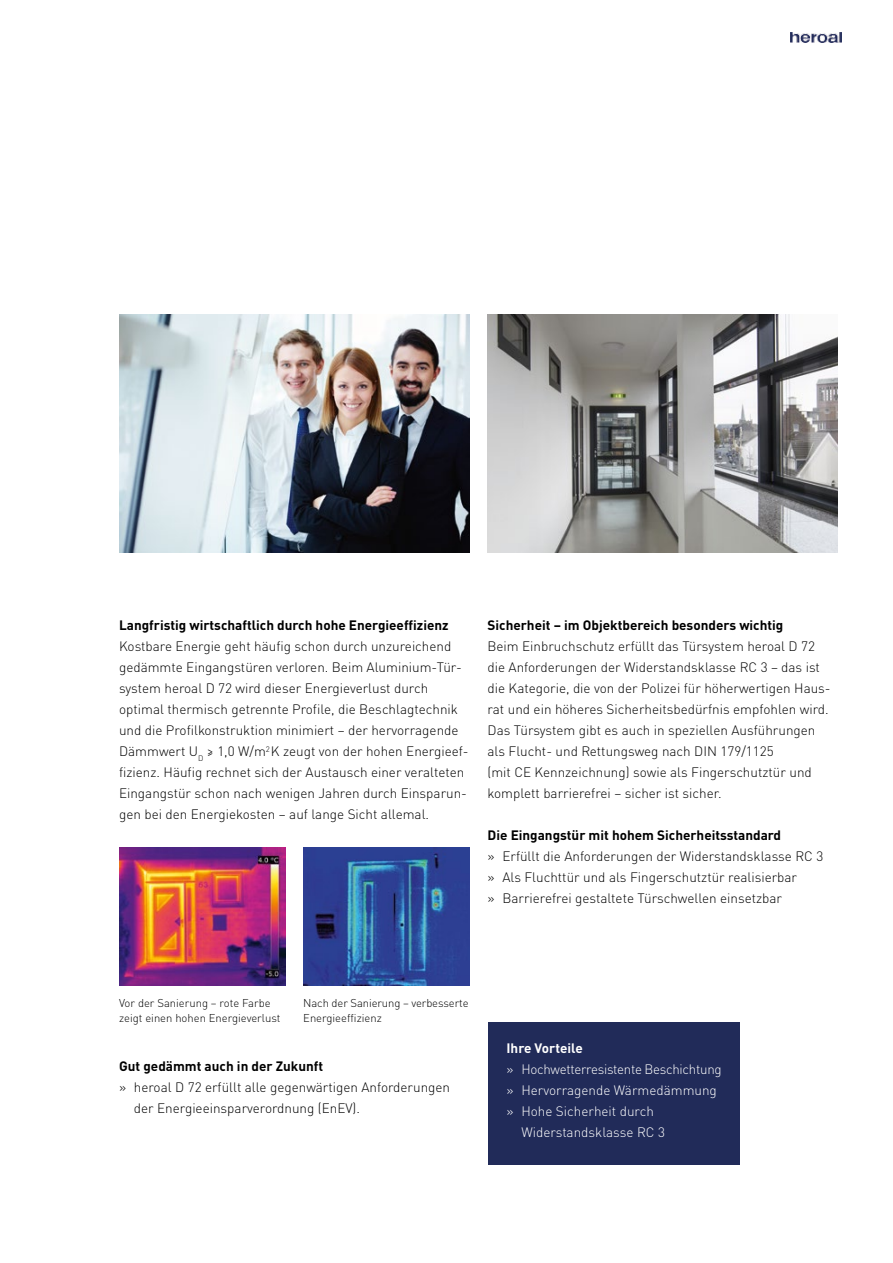
<style>
.page{position:relative;width:893px;height:1263px;background:#fff}
.page>*{position:absolute;margin:0;border:0;box-sizing:border-box;transform-origin:0 0}
.t1{font:300 13.5px/21px "DINOT";color:#000}
.t2{font:700 13.5px "DINOT";color:#000}
.t3{font:300 13.5px "DINOT";color:#fff}
.t4{font:300 13.5px "DINOT";letter-spacing:-.02em;color:#fff}
.t5{font:700 13.5px "DINOT";color:#fff}
.t6{font:300 11.25px/15px "DINOT";color:#000}
</style>
<div class="page">
<img style="left:791px;top:32px;width:51px;height:11px">
<div style="left:488px;top:1022px;width:251px;height:142px;background:#212b59"></div>
<img style="left:119px;top:847px;width:166px;height:138px">
<img style="left:303px;top:847px;width:166px;height:138px">
<img style="left:487px;top:315px;width:351px;height:238px">
<img style="left:119px;top:315px;width:350px;height:238px">
<p class="t2" style="left:119px;top:616px;width:331px">Langfristig wirtschaftlich durch hohe Energieeffizienz</p>
<p class="t1" style="left:119px;top:636px;width:351px">Kostbare Energie geht häufig schon durch unzureichend gedämmte Eingangstüren verloren. Beim Aluminium-Tür&shy;system heroal D 72 wird dieser Energieverlust durch optimal thermisch getrennte Profile, die Beschlagtechnik und die Profilkonstruktion minimiert – der hervorragende Dämmwert U<sub>D</sub> ≥ 1,0 W/m<sup>2</sup>K zeugt von der hohen Energieef&shy;fizienz. Häufig rechnet sich der Austausch einer veralteten Eingangstür schon nach wenigen Jahren durch Einsparun&shy;gen bei den Energiekosten – auf lange Sicht allemal.</p>
<p class="t2" style="left:487px;top:616px;width:297px">Sicherheit – im Objektbereich besonders wichtig</p>
<p class="t1" style="left:487px;top:636px;width:345px">Beim Einbruchschutz erfüllt das Türsystem heroal D 72 die Anforderungen der Widerstandsklasse RC 3 – das ist die Kategorie, die von der Polizei für höherwertigen Haus&shy;rat und ein höheres Sicherheitsbedürfnis empfohlen wird.<br>Das Türsystem gibt es auch in speziellen Ausführungen als Flucht- und Rettungsweg nach DIN 179/1125<br>(mit CE Kennzeichnung) sowie als Fingerschutztür und komplett barrierefrei – sicher ist sicher.</p>
<p class="t2" style="left:487px;top:826px;width:295px">Die Eingangstür mit hohem Sicherheitsstandard</p>
<p class="t1" style="left:487px;top:846px;width:337px">» Erfüllt die Anforderungen der Widerstandsklasse RC 3 » Als Fluchttür und als Fingerschutztür realisierbar<br>» Barrierefrei gestaltete Türschwellen einsetzbar</p>
<p class="t6" style="left:119px;top:995px;width:163px">Vor der Sanierung – rote Farbe zeigt einen hohen Energieverlust</p>
<p class="t6" style="left:303px;top:995px;width:167px">Nach der Sanierung – verbesserte<br>Energieeffizienz</p>
<p class="t2" style="left:119px;top:1057px;width:206px">Gut gedämmt auch in der Zukunft</p>
<p class="t1" style="left:134px;top:1077px;width:318px;text-indent:-15px">» heroal D 72 erfüllt alle gegenwärtigen Anforderungen der Energieeinsparverordnung (EnEV).</p>
<p class="t5" style="left:506px;top:1040px;width:78px">Ihre Vorteile</p>
<p class="t4" style="left:506px;top:1061px;width:217px">» Hochwetterresistente Beschichtung</p>
<p class="t3" style="left:506px;top:1082px;width:212px">» Hervorragende Wärmedämmung</p>
<p class="t3" style="left:506px;top:1103px;width:149px">» Hohe Sicherheit durch</p>
<p class="t3" style="left:521px;top:1124px;width:145px">Widerstandsklasse RC 3</p>
</div>
